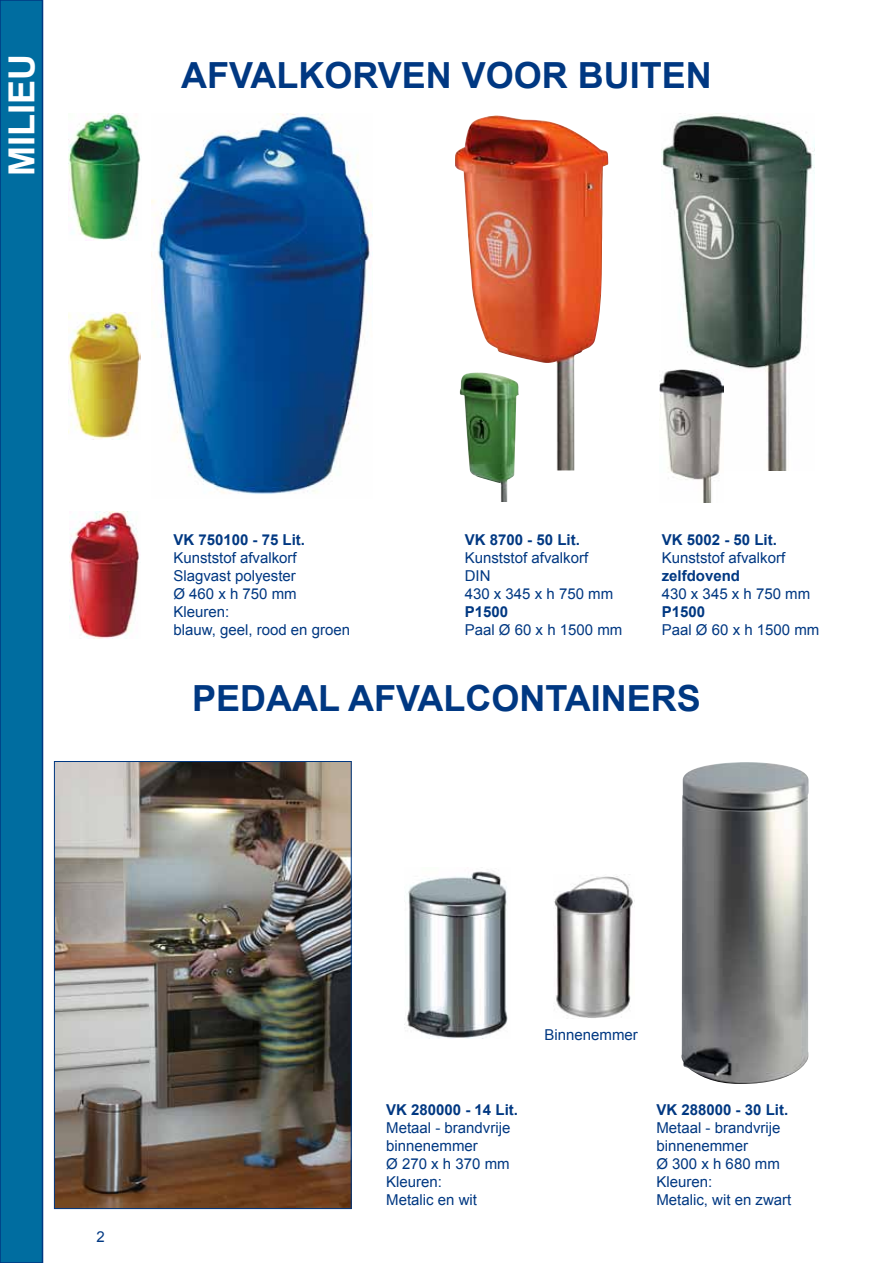
<style>
.page{position:relative;width:893px;height:1263px;background:#fff}
.page>*{position:absolute;margin:0;border:0;box-sizing:border-box;transform-origin:0 0}
.t1{font:700 36px "Arial";color:#003882}
.t2{font:700 36px "Arial";color:#fff}
.t3{font:15px/18px "Arial";color:#003882}
.t4{font:700 15px "Arial";color:#003882}
</style>
<div class="page">
<div style="left:0;top:0;width:43px;height:1263px;background:#006da0"></div>
<div style="left:0;top:0;width:43px;height:1263px;border:2px solid #003882"></div>
<img style="left:455px;top:115px;width:153px;height:355px">
<img style="left:460px;top:372px;width:59px;height:130px">
<img style="left:662px;top:113px;width:152px;height:357px">
<img style="left:659px;top:369px;width:64px;height:133px">
<img style="left:151px;top:113px;width:221px;height:381px">
<img style="left:69px;top:312px;width:72px;height:127px">
<img style="left:68px;top:114px;width:73px;height:127px">
<img style="left:69px;top:512px;width:70px;height:126px">
<img style="left:404px;top:871px;width:104px;height:167px">
<img style="left:681px;top:762px;width:128px;height:322px">
<img style="left:554px;top:876px;width:79px;height:142px">
<img style="left:56px;top:763px;width:294px;height:444px">
<div style="left:54px;top:761px;width:298px;height:448px;border:1px solid #003882"></div>
<h1 class="t2" style="left:-2px;top:176px;width:118px;rotate:-90deg">MILIEU</h1>
<h1 class="t1" style="left:181px;top:52px;width:527px">AFVALKORVEN VOOR BUITEN</h1>
<p class="t4" style="left:173px;top:530px;width:133px">VK 750100 - 75 Lit.</p>
<p class="t3" style="left:173px;top:549px;width:178px">Kunststof afvalkorf<br>Slagvast polyester<br>Ø 460 x h 750 mm<br>Kleuren:<br>blauw, geel, rood en groen</p>
<p class="t4" style="left:465px;top:530px;width:117px">VK 8700 - 50 Lit.</p>
<p class="t3" style="left:465px;top:549px;width:150px">Kunststof afvalkorf<br>DIN<br>430 x 345 x h 750 mm</p>
<p class="t4" style="left:465px;top:602px;width:45px">P1500</p>
<p class="t3" style="left:465px;top:621px;width:159px">Paal Ø 60 x h 1500 mm</p>
<p class="t4" style="left:662px;top:530px;width:117px">VK 5002 - 50 Lit.</p>
<p class="t3" style="left:662px;top:549px;width:125px">Kunststof afvalkorf</p>
<p class="t4" style="left:662px;top:566px;width:80px">zelfdovend</p>
<p class="t3" style="left:662px;top:585px;width:150px">430 x 345 x h 750 mm</p>
<p class="t4" style="left:662px;top:602px;width:45px">P1500</p>
<p class="t3" style="left:662px;top:621px;width:159px">Paal Ø 60 x h 1500 mm</p>
<h1 class="t1" style="left:192px;top:674px;width:510px">PEDAAL AFVALCONTAINERS</h1>
<p class="t3" style="left:97px;top:1228px;width:10px">2</p>
<p class="t4" style="left:386px;top:1100px;width:133px">VK 280000 - 14 Lit.</p>
<p class="t3" style="left:386px;top:1119px;width:126px">Metaal - brandvrije binnenemmer<br>Ø 270 x h 370 mm<br>Kleuren:<br>Metalic en wit</p>
<p class="t3" style="left:545px;top:1025px;width:95px">Binnenemmer</p>
<p class="t4" style="left:656px;top:1100px;width:133px">VK 288000 - 30 Lit.</p>
<p class="t3" style="left:656px;top:1119px;width:137px">Metaal - brandvrije binnenemmer<br>Ø 300 x h 680 mm<br>Kleuren:<br>Metalic, wit en zwart</p>
</div>
